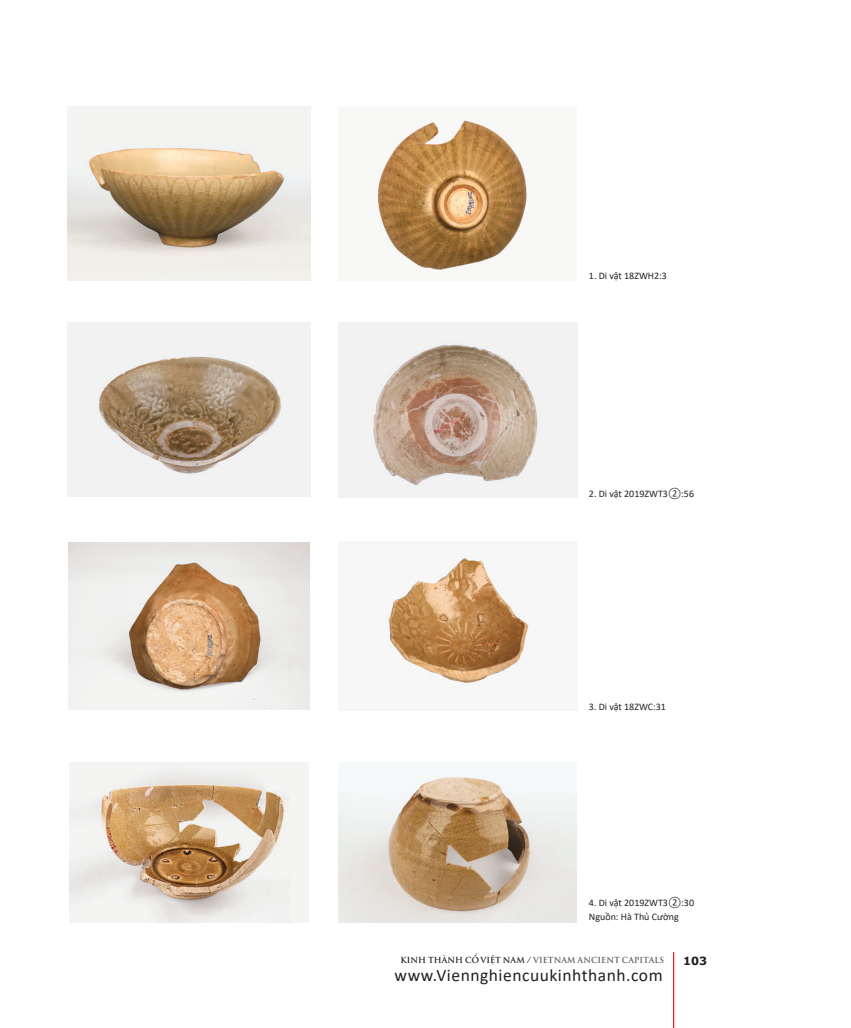
<style>
.page{position:relative;width:851px;height:1028px;background:#fff}
.page>*{position:absolute;margin:0;border:0;box-sizing:border-box;transform-origin:0 0}
.t1{font:17.5px "Calibri";letter-spacing:.03em;color:#231f20}
.t2{font:700 11.25px "Verdana";color:#231f20}
.t3{font:10px/14.5px "Calibri";color:#231f20}
.t4{font:8.12px "UTM Trajan Pro Bold";color:#5c5c5f}
.s1{color:#231f20}
</style>
<div class="page">
<img style="left:67px;top:106px;width:243px;height:174px">
<img style="left:375px;top:120px;width:155px;height:150px">
<img style="left:67px;top:322px;width:243px;height:174px">
<img style="left:69px;top:542px;width:240px;height:167px">
<img style="left:69px;top:762px;width:240px;height:160px">
<img style="left:339px;top:323px;width:238px;height:174px">
<img style="left:385px;top:555px;width:145px;height:131px">
<img style="left:339px;top:774px;width:237px;height:148px">
<hr style="left:673px;top:952px;width:1px;height:76px;background:#ee1d23">
<p class="t3" style="left:589px;top:268px;width:79px">1. Di vật 18ZWH2:3</p>
<p class="t3" style="left:589px;top:486px;width:107px">2. Di vật 2019ZWT3②:56</p>
<p class="t3" style="left:589px;top:699px;width:78px">3. Di vật 18ZWC:31</p>
<p class="t3" style="left:589px;top:895px;width:107px">4. Di vật 2019ZWT3②:30<br>Nguồn: Hà Thủ Cường</p>
<p class="t4" style="left:400px;top:953px;width:265px"><span class="s1">KINH THÀNH CỔ VIỆT NAM /</span> VIETNAM ANCIENT CAPITALS</p>
<p class="t2" style="left:683px;top:953px;width:25px">103</p>
<h1 class="t1" style="left:394px;top:962px;width:269px">www.Viennghiencuukinhthanh.com</h1>
</div>
